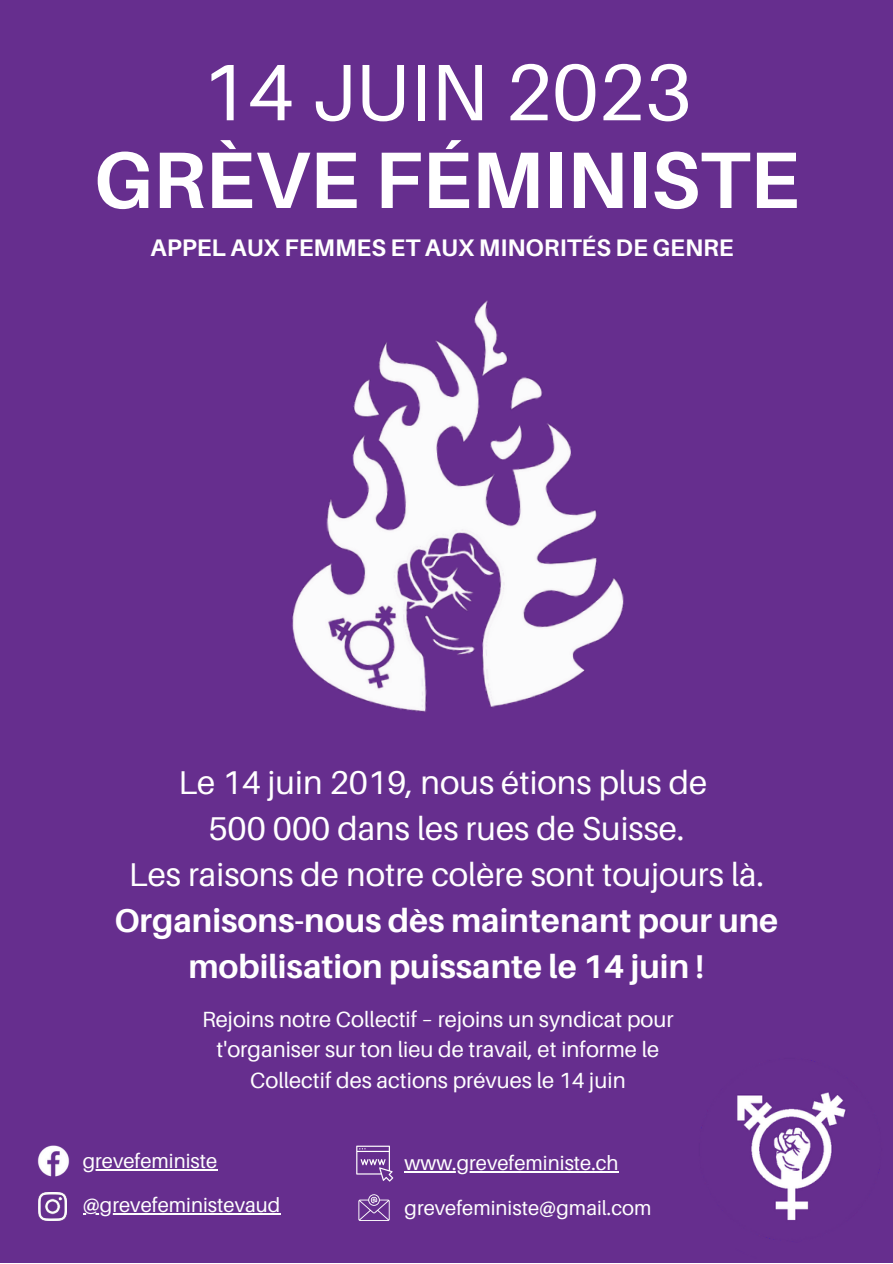
<style>
.page{position:relative;width:893px;height:1264px;background:#fff}
.page>*{position:absolute;margin:0;border:0;box-sizing:border-box;transform-origin:0 0}
.t1{font:700 80.1px "Aileron";color:#fff}
.t2{font:80.1px "Aileron";color:#fff}
.t3{font:33px "Aileron";color:#fff}
.t4{font:700 33px/46px "Aileron";color:#fff;text-align:center}
.t5{font:700 24px "Aileron";color:#fff}
.t6{font:22.05px/30.3px "Aileron";color:#fff;text-align:center}
.t7{font:20.25px "Aileron";color:#fff}
</style>
<div class="page">
<div style="left:0;top:0;width:892px;height:1262px;background:#662e8e"></div>
<img style="left:292px;top:300px;width:332px;height:412px">
<img style="left:37px;top:1145px;width:33px;height:32px">
<img style="left:39px;top:1192px;width:28px;height:28px">
<svg style="left:356px;top:1145px;width:37px;height:36px"></svg>
<svg style="left:358px;top:1194px;width:31px;height:26px"></svg>
<hr style="left:83px;top:1168px;width:134px;height:2px;background:#fff">
<hr style="left:83px;top:1213px;width:197px;height:1px;background:#fff">
<hr style="left:404px;top:1171px;width:214px;height:1px;background:#fff">
<img style="left:701px;top:1060px;width:179px;height:180px">
<p class="t2" style="left:201px;top:43px;width:492px">14 JUIN 2023</p>
<p class="t1" style="left:94px;top:130px;width:707px">GRÈVE FÉMINISTE</p>
<p class="t5" style="left:150px;top:233px;width:584px">APPEL AUX FEMMES ET AUX MINORITÉS DE GENRE</p>
<p class="t3" style="left:178px;top:761px;width:530px">Le 14 juin 2019, nous étions plus de</p>
<p class="t3" style="left:208px;top:808px;width:477px">500 000 dans les rues de Suisse.</p>
<p class="t3" style="left:129px;top:854px;width:636px">Les raisons de notre colère sont toujours là.</p>
<p class="t4" style="left:114px;top:897px;width:665px">Organisons-nous dès maintenant pour une mobilisation puissante le 14 juin !</p>
<p class="t6" style="left:202px;top:1003px;width:473px">Rejoins notre Collectif – rejoins un syndicat pour t'organiser sur ton lieu de travail, et informe le<br>Collectif des actions prévues le 14 juin</p>
<p class="t7" style="left:83px;top:1148px;width:136px">grevefeministe</p>
<p class="t7" style="left:83px;top:1192px;width:199px">@grevefeministevaud</p>
<p class="t7" style="left:404px;top:1150px;width:215px">www.grevefeministe.ch</p>
<p class="t7" style="left:404px;top:1194px;width:248px">grevefeministe@gmail.com</p>
</div>
